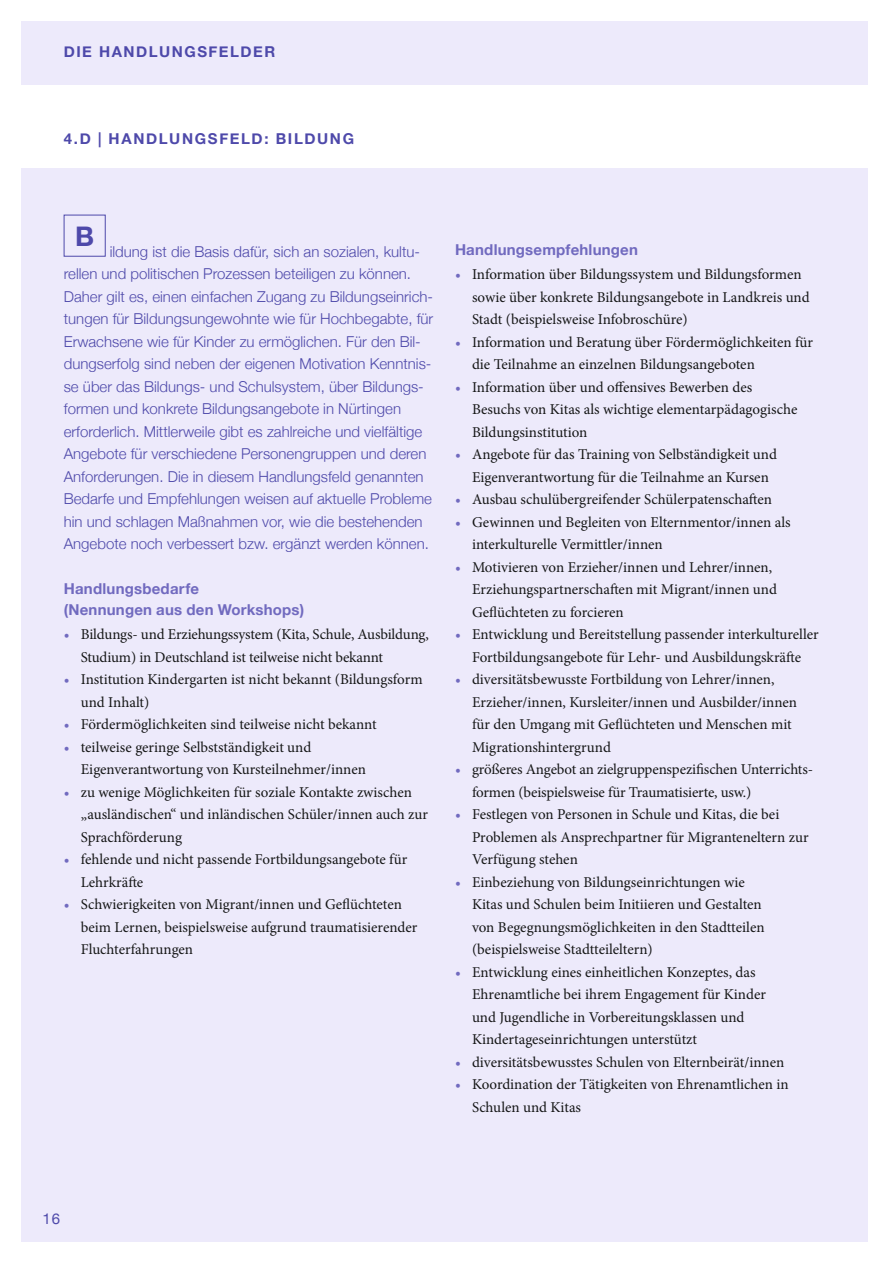
<style>
.page{position:relative;width:893px;height:1263px;background:#fff}
.page>*{position:absolute;margin:0;border:0;box-sizing:border-box;transform-origin:0 0}
.t1{font:15px/22.5px "Minion Pro";letter-spacing:-.005em;color:#151616}
.t2{font:300 15px/22.5px "Helvetica Neue";color:#4e49aa}
.t3{font:700 15px/21px "Helvetica Neue";letter-spacing:.015em;color:#716abf}
.t4{font:700 15px "Helvetica Neue";letter-spacing:.1em;color:#4e49aa}
.t5{font:15px "Helvetica Neue";color:#4e49aa}
.s1{color:#716abf}
</style>
<div class="page">
<div style="left:21px;top:21px;width:846px;height:1221px;background:#edeafb"></div>
<div style="left:21px;top:85px;width:846px;height:83px;background:#fff"></div>
<p class="t4" style="left:64px;top:40px;width:213px">DIE HANDLUNGSFELDER</p>
<p class="t4" style="left:64px;top:127px;width:292px">4.D | HANDLUNGSFELD: BILDUNG</p>
<p class="t2" style="left:64px;top:239px;width:371px;text-indent:11px"><sup>B</sup> ildung ist die Basis dafür, sich an sozialen, kultu&shy;rellen und politischen Prozessen beteiligen zu können.<br>Daher gilt es, einen einfachen Zugang zu Bildungseinrich&shy;tungen für Bildungsungewohnte wie für Hochbegabte, für Erwachsene wie für Kinder zu ermöglichen. Für den Bil&shy;dungserfolg sind neben der eigenen Motivation Kenntnis&shy;se über das Bildungs- und Schulsystem, über Bildungs&shy;formen und konkrete Bildungsangebote in Nürtingen erforderlich. Mittlerweile gibt es zahlreiche und vielfältige Angebote für verschiedene Personengruppen und deren Anforderungen. Die in diesem Handlungsfeld genannten Bedarfe und Empfehlungen weisen auf aktuelle Probleme hin und schlagen Maßnahmen vor, wie die bestehenden Angebote noch verbessert bzw. ergänzt werden können.</p>
<p class="t3" style="left:64px;top:579px;width:242px">Handlungsbedarfe<br>(Nennungen aus den Workshops)</p>
<p class="t1" style="left:81px;top:623px;width:350px;text-indent:-17px"><span class="s1">•</span> Bildungs- und Erziehungssystem (Kita, Schule, Ausbildung,<br>Studium) in Deutschland ist teilweise nicht bekannt</p>
<p class="t1" style="left:81px;top:668px;width:343px;text-indent:-17px"><span class="s1">•</span> Institution Kindergarten ist nicht bekannt (Bildungsform und Inhalt)</p>
<p class="t1" style="left:64px;top:713px;width:314px"><span class="s1">•</span> Fördermöglichkeiten sind teilweise nicht bekannt</p>
<p class="t1" style="left:81px;top:736px;width:287px;text-indent:-17px"><span class="s1">•</span> teilweise geringe Selbstständigkeit und<br>Eigenverantwortung von Kursteilnehmer/innen</p>
<p class="t1" style="left:81px;top:781px;width:349px;text-indent:-17px"><span class="s1">•</span> zu wenige Möglichkeiten für soziale Kontakte zwischen „ausländischen“ und inländischen Schüler/innen auch zur<br>Sprachförderung</p>
<p class="t1" style="left:81px;top:848px;width:328px;text-indent:-17px"><span class="s1">•</span> fehlende und nicht passende Fortbildungsangebote für<br>Lehrkräfte</p>
<p class="t1" style="left:81px;top:893px;width:338px;text-indent:-17px"><span class="s1">•</span> Schwierigkeiten von Migrant/innen und Geflüchteten beim Lernen, beispielsweise aufgrund traumatisierender<br>Fluchterfahrungen</p>
<p class="t3" style="left:455px;top:240px;width:185px">Handlungsempfehlungen</p>
<p class="t1" style="left:472px;top:263px;width:339px;text-indent:-17px"><span class="s1">•</span> Information über Bildungssystem und Bildungsformen sowie über konkrete Bildungsangebote in Landkreis und<br>Stadt (beispielsweise Infobroschüre)</p>
<p class="t1" style="left:472px;top:331px;width:343px;text-indent:-17px"><span class="s1">•</span> Information und Beratung über Fördermöglichkeiten für die Teilnahme an einzelnen Bildungsangeboten</p>
<p class="t1" style="left:472px;top:376px;width:327px;text-indent:-17px"><span class="s1">•</span> Information über und offensives Bewerben des<br>Besuchs von Kitas als wichtige elementarpädagogische<br>Bildungsinstitution</p>
<p class="t1" style="left:455px;top:443px;width:323px;text-align:center"><span class="s1">•</span> Angebote für das Training von Selbständigkeit und<br>Eigenverantwortung für die Teilnahme an Kursen</p>
<p class="t1" style="left:455px;top:488px;width:319px"><span class="s1">•</span> Ausbau schulübergreifender Schülerpatenschaften</p>
<p class="t1" style="left:472px;top:511px;width:320px;text-indent:-17px"><span class="s1">•</span> Gewinnen und Begleiten von Elternmentor/innen als interkulturelle Vermittler/innen</p>
<p class="t1" style="left:472px;top:556px;width:306px;text-indent:-17px"><span class="s1">•</span> Motivieren von Erzieher/innen und Lehrer/innen,<br>Erziehungspartnerschaften mit Migrant/innen und<br>Geflüchteten zu forcieren</p>
<p class="t1" style="left:455px;top:623px;width:365px;text-align:center"><span class="s1">•</span> Entwicklung und Bereitstellung passender interkultureller<br>Fortbildungsangebote für Lehr- und Ausbildungskräfte</p>
<p class="t1" style="left:472px;top:668px;width:327px;text-indent:-17px"><span class="s1">•</span> diversitätsbewusste Fortbildung von Lehrer/innen, Erzieher/innen, Kursleiter/innen und Ausbilder/innen für den Umgang mit Geflüchteten und Menschen mit Migrationshintergrund</p>
<p class="t1" style="left:472px;top:758px;width:341px;text-indent:-17px"><span class="s1">•</span> größeres Angebot an zielgruppenspezifischen Unterrichts&shy;formen (beispielsweise für Traumatisierte, usw.)</p>
<p class="t1" style="left:472px;top:803px;width:338px;text-indent:-17px"><span class="s1">•</span> Festlegen von Personen in Schule und Kitas, die bei<br>Problemen als Ansprechpartner für Migranteneltern zur<br>Verfügung stehen</p>
<p class="t1" style="left:472px;top:871px;width:294px;text-indent:-17px"><span class="s1">•</span> Einbeziehung von Bildungseinrichtungen wie Kitas und Schulen beim Initiieren und Gestalten von Begegnungsmöglichkeiten in den Stadtteilen (beispielsweise Stadtteileltern)</p>
<p class="t1" style="left:472px;top:961px;width:295px;text-indent:-17px"><span class="s1">•</span> Entwicklung eines einheitlichen Konzeptes, das Ehrenamtliche bei ihrem Engagement für Kinder und Jugendliche in Vorbereitungsklassen und Kindertageseinrichtungen unterstützt</p>
<p class="t1" style="left:455px;top:1051px;width:331px"><span class="s1">•</span> diversitätsbewusstes Schulen von Elternbeirät/innen</p>
<p class="t1" style="left:472px;top:1073px;width:318px;text-indent:-17px"><span class="s1">•</span> Koordination der Tätigkeiten von Ehrenamtlichen in<br>Schulen und Kitas</p>
<p class="t5" style="left:43px;top:1208px;width:19px">16</p>
</div>
